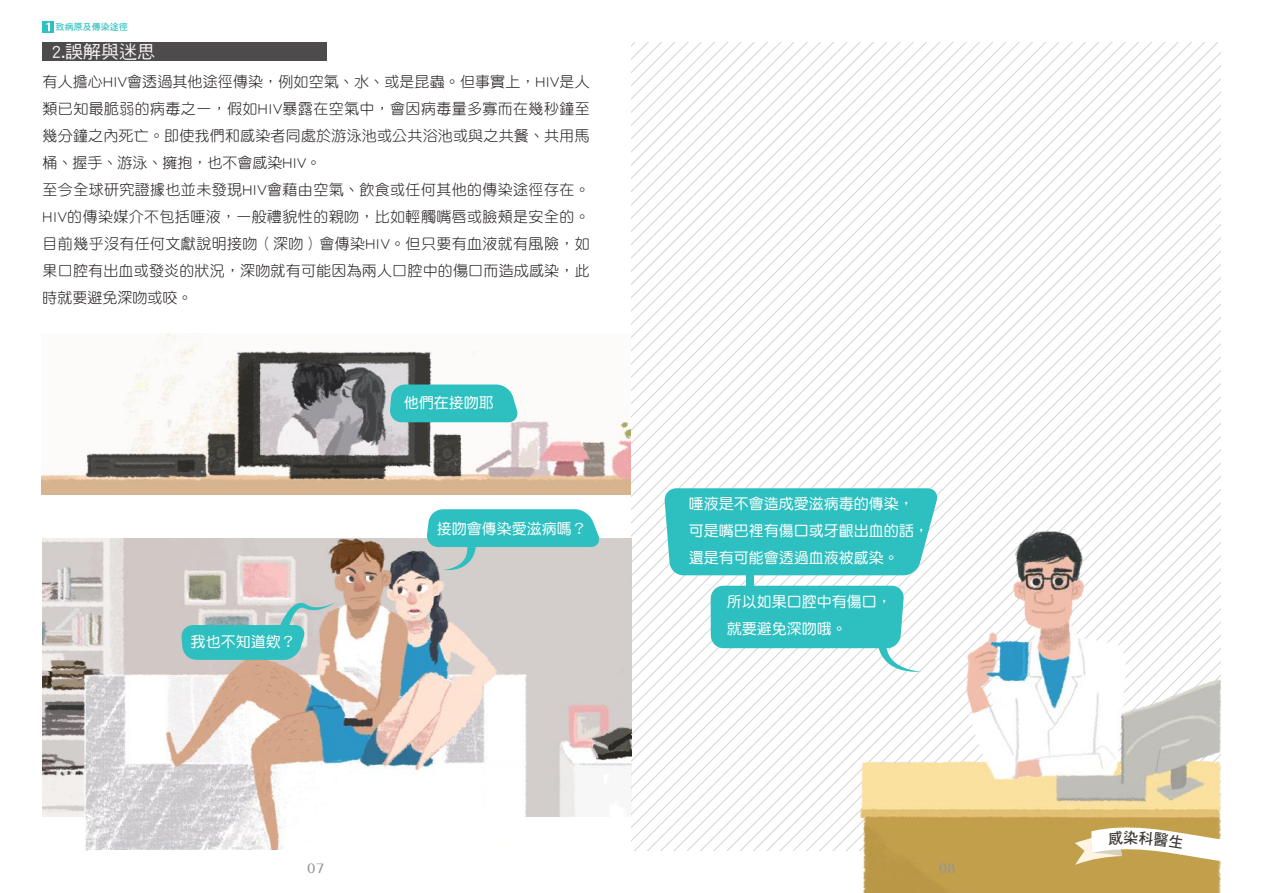
<style>
.page{position:relative;width:1263px;height:893px;background:#fff}
.page>*{position:absolute;margin:0;border:0;box-sizing:border-box;transform-origin:0 0}
.t1{font:18px "DF Hei Std W5";color:#f6f5f5}
.t2{font:15px/27px "DF Yuan Std W3";letter-spacing:.025em;color:#241f1f}
.t3{font:15px/27px "DF Yuan Std W5";color:#fff}
.t4{font:500 12px "Maru Fo Pro";color:#969698}
.t5{font:9px "DF Hei Std W7";color:#2ec0c0}
</style>
<div class="page">
<div style="left:42px;top:21px;width:12px;height:12px;background:#2ec0c0"></div>
<svg style="left:46px;top:23px;width:4px;height:8px"></svg>
<img style="left:44px;top:539px;width:587px;height:277px">
<img style="left:78px;top:538px;width:453px;height:311px">
<div style="left:43px;top:42px;width:284px;height:19px;background:#4e4b4c"></div>
<svg style="left:632px;top:134px;width:587px;height:715px"></svg>
<svg style="left:632px;top:44px;width:507px;height:616px"></svg>
<img style="left:41px;top:333px;width:589px;height:161px">
<svg style="left:389px;top:384px;width:130px;height:38px;background:#3dc3c3"></svg>
<svg style="left:426px;top:509px;width:175px;height:61px;background:#70c5c4"></svg>
<svg style="left:181px;top:602px;width:154px;height:58px;background:#83c3c1"></svg>
<img style="left:829px;top:501px;width:392px;height:392px">
<div style="left:664px;top:488px;width:274px;height:87px;background:#2ec0c0"></div>
<svg style="left:711px;top:586px;width:210px;height:86px"></svg>
<div style="left:746px;top:569px;width:7px;height:18px;background:#2ec0c0"></div>
<hr style="left:631px;top:0;width:1px;height:893px;background:#ef1923">
<hr style="left:0;top:109px;width:589px;height:1px;background:#ef1923">
<svg style="left:1075px;top:814px;width:146px;height:69px"></svg>
<p class="t5" style="left:56px;top:22px;width:73px">致病原及傳染途徑</p>
<p class="t1" style="left:52px;top:42px;width:105px">2.誤解與迷思</p>
<p class="t2" style="left:43px;top:68px;width:549px">有人擔心HIV會透過其他途徑傳染，例如空氣、水、或是昆蟲。但事實上，HIV是人類已知最脆弱的病毒之一，假如HIV暴露在空氣中，會因病毒量多寡而在幾秒鐘至幾分鐘之內死亡。即使我們和感染者同處於游泳池或公共浴池或與之共餐、共用馬桶、握手、游泳、擁抱，也不會感染HIV。<br>至今全球研究證據也並未發現HIV會藉由空氣、飲食或任何其他的傳染途徑存在。HIV的傳染媒介不包括唾液，一般禮貌性的親吻，比如輕觸嘴唇或臉頰是安全的。目前幾乎沒有任何文獻說明接吻（深吻）會傳染HIV。但只要有血液就有風險，如果口腔有出血或發炎的狀況，深吻就有可能因為兩人口腔中的傷口而造成感染，此時就要避免深吻或咬。</p>
<p class="t3" style="left:191px;top:628px;width:107px">我也不知道欸？</p>
<p class="t3" style="left:404px;top:389px;width:91px">他們在接吻耶</p>
<p class="t3" style="left:437px;top:515px;width:151px">接吻會傳染愛滋病嗎？</p>
<p class="t3" style="left:689px;top:490px;width:241px">唾液是不會造成愛滋病毒的傳染，可是嘴巴裡有傷口或牙齦出血的話，還是有可能會透過血液被感染。</p>
<p class="t3" style="left:727px;top:588px;width:166px">所以如果口腔中有傷口，就要避免深吻哦。</p>
<p class="t4" style="left:307px;top:858px;width:18px">07</p>
<p class="t4" style="left:939px;top:858px;width:18px">08</p>
</div>
